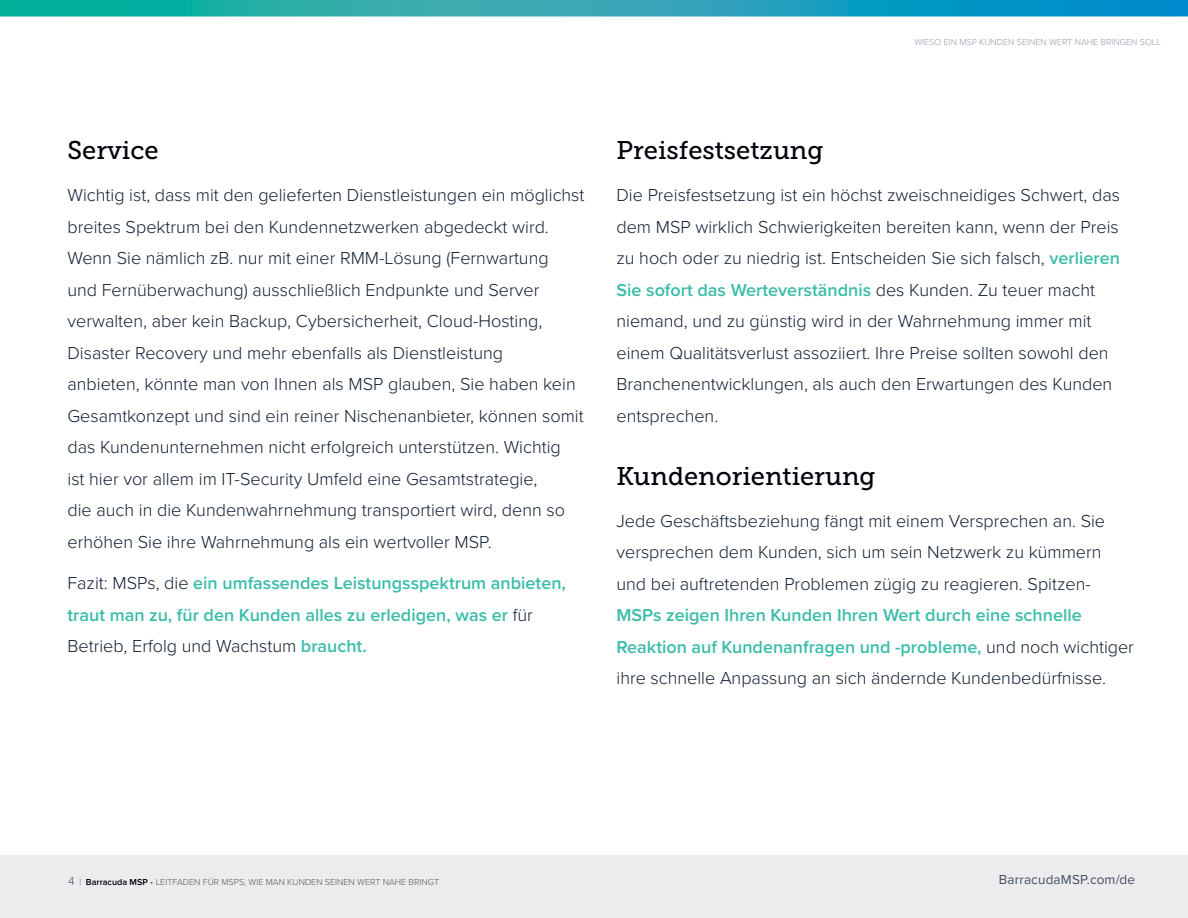
<style>
.page{position:relative;width:1188px;height:918px;background:#fff}
.page>*{position:absolute;margin:0;border:0;box-sizing:border-box;transform-origin:0 0}
.t1{font:25.5px "Museo Slab 500";color:#00000a}
.t2{font:300 18px/31.5px "Proxima Nova";color:#111f32}
.t3{font:600 18px/31.5px "Proxima Nova";color:#3bbda9}
.t4{font:13.5px "Proxima Nova";letter-spacing:.015em;color:#425160}
.t5{font:300 9px "Proxima Nova";color:#58595b}
.t6{font:300 9px "Proxima Nova";color:#919daa}
.s1{font-weight:300;color:#111f32}
.s2{font-weight:600;color:#3bbda9}
.s3{font-size:12px;color:#425160}
.s4{font-weight:600;color:#00000a}
</style>
<div class="page">
<div style="left:0;top:855px;width:1188px;height:63px;background:#ecebee"></div>
<svg style="left:0;top:0;width:1188px;height:16px;background:#1aa3b4"></svg>
<p class="t6" style="left:914px;top:36px;width:232px">Wieso ein MSP Kunden seinen Wert nahe bringen soll</p>
<h1 class="t1" style="left:68px;top:136px;width:93px">Service</h1>
<p class="t2" style="left:68px;top:178px;width:518px">Wichtig ist, dass mit den gelieferten Dienstleistungen ein möglichst breites Spektrum bei den Kundennetzwerken abgedeckt wird.<br>Wenn Sie nämlich zB. nur mit einer RMM-Lösung (Fernwartung<br>und Fernüberwachung) ausschließlich Endpunkte und Server verwalten, aber kein Backup, Cybersicherheit, Cloud-Hosting, Disaster Recovery und mehr ebenfalls als Dienstleistung<br>anbieten, könnte man von Ihnen als MSP glauben, Sie haben kein Gesamtkonzept und sind ein reiner Nischenanbieter, können somit das Kundenunternehmen nicht erfolgreich unterstützen. Wichtig<br>ist hier vor allem im IT-Security U mfeld eine Gesamtstrategie,<br>die auch in die Kundenwahrnehmung transportiert wird, denn so erhöhen Sie ihre Wahrnehmung als ein wertvoller MSP.</p>
<p class="t3" style="left:68px;top:567px;width:500px"><span class="s1">Fazit: MSPs, die</span> ein umfassendes Leistungsspektrum anbieten, traut man zu, für den Kunden alles zu erledigen, was er <span class="s1">für<br>Betrieb, Erfolg und Wachstum</span> braucht.</p>
<h1 class="t1" style="left:616px;top:136px;width:209px">Preisfestsetzung</h1>
<p class="t2" style="left:616px;top:178px;width:505px">Die Preisfestsetzung ist ein höchst zweischneidiges Schwert, das dem MSP wirklich Schwierigkeiten bereiten kann, wenn der Preis zu hoch oder zu niedrig ist. Entscheiden Sie sich falsch, <span class="s2">verlieren Sie sofort das Werteverständnis</span> des Kunden. Zu teuer macht niemand, und zu günstig wird in der Wahrnehmung immer mit einem Qualitätsverlust assoziiert. I hre Preise sollten sowohl den Branchenentwicklungen, als auch den Erwartungen des Kunden entsprechen.</p>
<h1 class="t1" style="left:616px;top:461px;width:261px">Kundenorientierung</h1>
<p class="t2" style="left:616px;top:504px;width:490px">Jede Geschäftsbeziehung fängt mit einem Versprechen an. Sie versprechen dem Kunden, sich um sein Netzwerk zu kümmern und bei auftretenden Problemen zügig zu reagieren. Spitzen-</p>
<p class="t3" style="left:616px;top:599px;width:519px">MSPs zeigen Ihren Kunden Ihren Wert durch eine schnelle<br>Reaktion auf Kundenanfragen und -probleme, <span class="s1">und noch wichtiger ihre schnelle Anpassung an sich ändernde Kundenbedürfnisse.</span></p>
<p class="t5" style="left:68px;top:875px;width:373px"><span class="s3">4</span> | <span class="s4">Barracuda MSP</span> • Leitfaden für MSPs, wie man Kunden seinen Wert nahe bringt</p>
<p class="t4" style="left:999px;top:869px;width:138px">BarracudaMSP.com/de</p>
</div>
